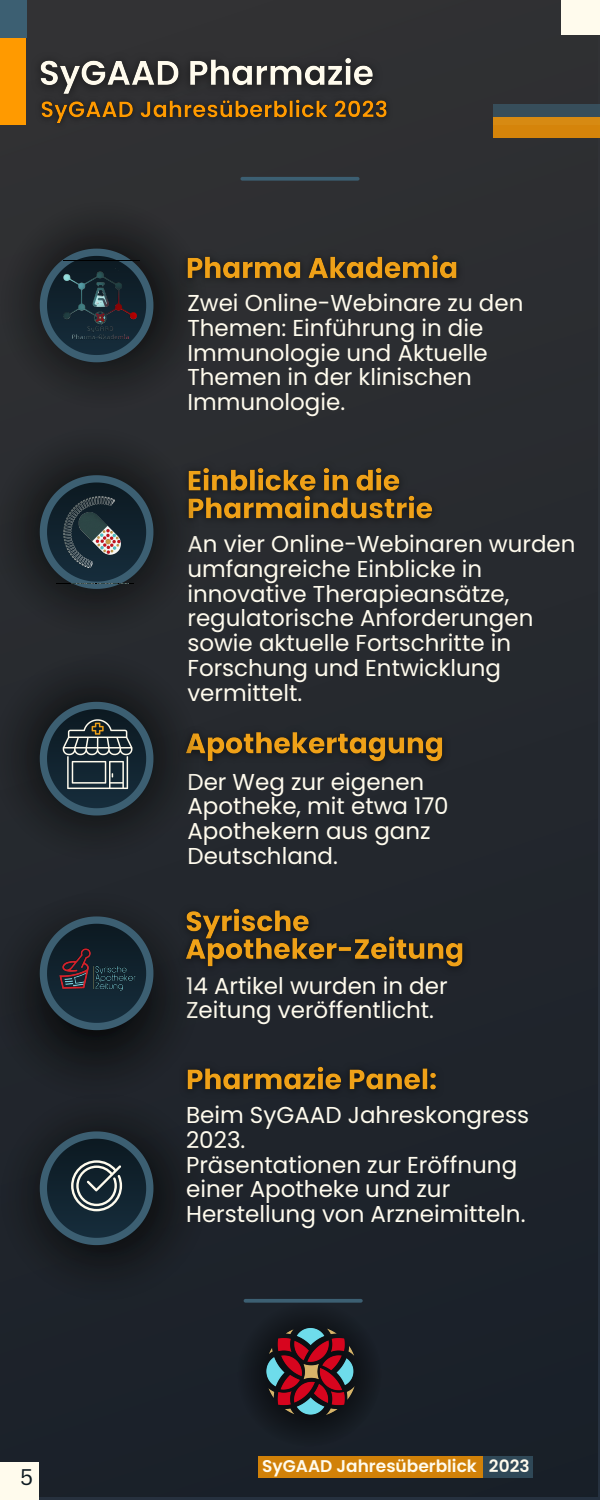
<style>
.page{position:relative;width:600px;height:1500px;background:#fff}
.page>*{position:absolute;margin:0;border:0;box-sizing:border-box;transform-origin:0 0}
.t1{font:23px/24.8px "Poppins";color:#fffbed}
.t2{font:22px "Canva Sans";color:#0c1921}
.t3{font:600 17px "Poppins";color:#fffbed}
</style>
<div class="page">
<div style="left:0;top:0;width:597px;height:1496px;background:#24282d"></div>
<svg style="left:242px;top:177px;width:116px;height:4px"></svg>
<svg style="left:245px;top:1299px;width:116px;height:4px"></svg>
<div style="left:237px;top:1302px;width:144px;height:144px;background:#161b22;border-radius:50%"></div>
<img style="left:265px;top:1328px;width:91px;height:89px">
<img style="left:0;top:202px;width:207px;height:172px">
<svg style="left:40px;top:249px;width:113px;height:113px"></svg>
<img style="left:200px;top:732px;width:243px;height:30px">
<img style="left:200px;top:1066px;width:236px;height:26px">
<img style="left:200px;top:468px;width:233px;height:51px">
<img style="left:200px;top:908px;width:264px;height:60px">
<img style="left:26px;top:463px;width:174px;height:141px">
<svg style="left:40px;top:475px;width:113px;height:114px"></svg>
<img style="left:24px;top:685px;width:176px;height:144px">
<img style="left:23px;top:911px;width:177px;height:179px">
<svg style="left:40px;top:916px;width:113px;height:114px"></svg>
<div style="left:26px;top:1122px;width:156px;height:153px;background:#191e23"></div>
<svg style="left:40px;top:1131px;width:113px;height:114px"></svg>
<div style="left:0;top:0;width:26px;height:124px;background:#ff9a00"></div>
<div style="left:0;top:0;width:27px;height:38px;background:#3c5f72"></div>
<div style="left:561px;top:0;width:39px;height:34px;background:#fffbed"></div>
<div style="left:0;top:1463px;width:38px;height:37px;background:#fffbed"></div>
<img style="left:31px;top:90px;width:368px;height:44px">
<div style="left:493px;top:104px;width:107px;height:21px;background:#374e5b"></div>
<div style="left:493px;top:117px;width:107px;height:21px;background:#d5840a"></div>
<div style="left:483px;top:1456px;width:49px;height:22px;background:#2f4857"></div>
<div style="left:259px;top:1456px;width:224px;height:22px;background:#d18108"></div>
<svg style="left:40px;top:702px;width:113px;height:114px"></svg>
<img style="left:59px;top:948px;width:76px;height:43px">
<img style="left:63px;top:261px;width:77px;height:79px">
<img style="left:56px;top:497px;width:78px;height:86px">
<img style="left:175px;top:244px;width:282px;height:49px">
<img style="left:26px;top:43px;width:363px;height:68px">
<h4 class="t2" style="left:20px;top:1462px;width:14px">5</h4>
<p class="t1" style="left:187px;top:291px;width:338px">Zwei Online-Webinare zu den<br>Themen: Einführung in die<br>Immunologie und Aktuelle<br>Themen in der klinischen<br>Immunologie.</p>
<p class="t1" style="left:187px;top:532px;width:390px">An vier Online-Webinaren wurden umfangreiche Einblicke in innovative Therapieansätze, regulatorische Anforderungen sowie aktuelle Fortschritte in<br>Forschung und Entwicklung vermittelt.</p>
<p class="t1" style="left:187px;top:769px;width:263px">Der Weg zur eigenen<br>Apotheke, mit etwa 170<br>Apothekern aus ganz<br>Deutschland.</p>
<p class="t1" style="left:186px;top:973px;width:263px">14 Artikel wurden in der<br>Zeitung veröffentlicht.</p>
<p class="t1" style="left:186px;top:1103px;width:344px">Beim SyGAAD Jahreskongress<br>2023.<br>Präsentationen zur Eröffnung einer Apotheke und zur<br>Herstellung von Arzneimitteln.</p>
<p class="t3" style="left:262px;top:1454px;width:269px">SyGAAD Jahresüberblick 2023</p>
</div>
